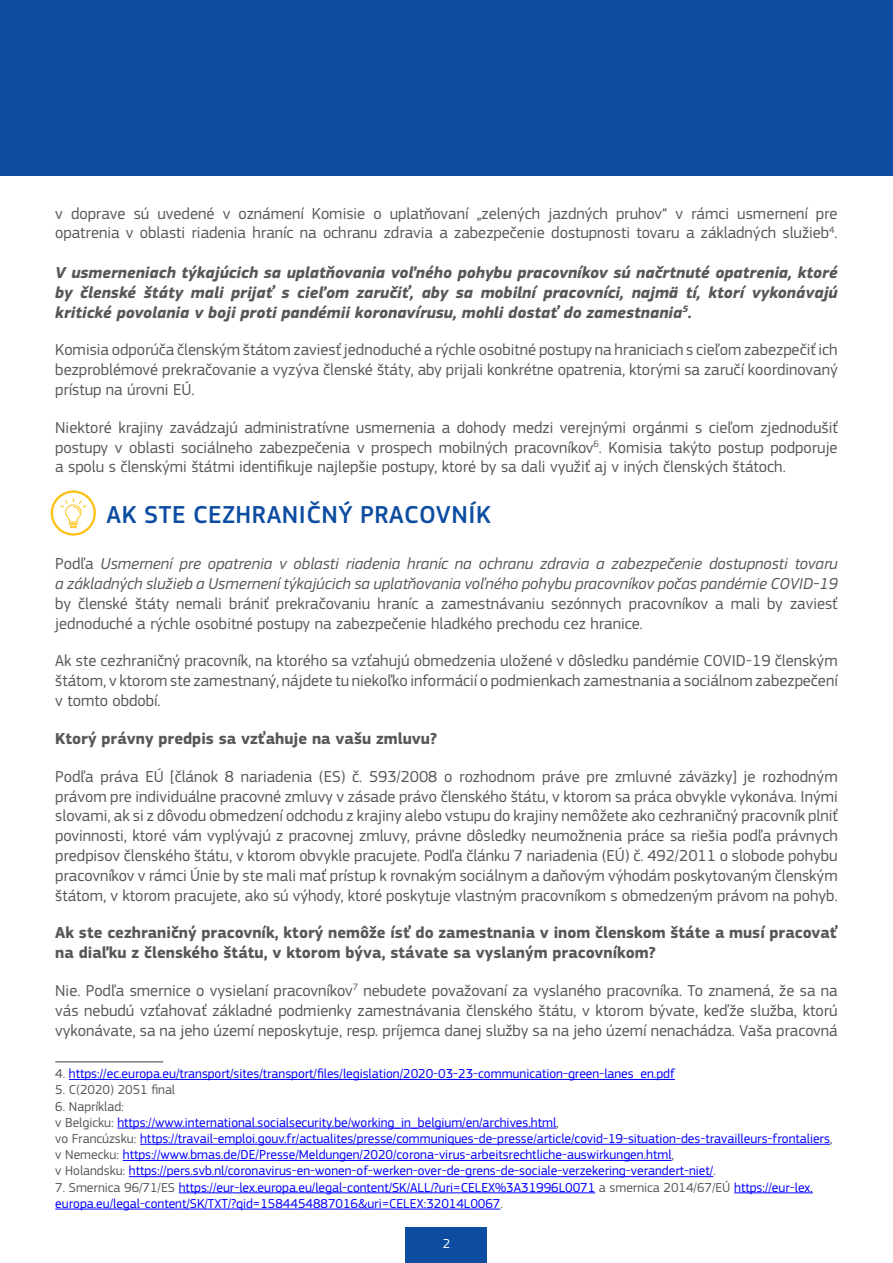
<style>
.page{position:relative;width:893px;height:1263px;background:#fff}
.page>*{position:absolute;margin:0;border:0;box-sizing:border-box;transform-origin:0 0}
.TITLE_H1{font:500 25.5px "EC Square Sans Pro";letter-spacing:.02em;color:#0d4da1}
.Normal__Web{font:16.5px/19.8px "EC Square Sans Pro";color:#57585a;text-align:justify}
.Normal__Web-2{font:italic 16.5px/19.8px "EC Square Sans Pro";color:#57585a;text-align:justify}
.Normal__Web-3{font:italic 700 16.5px/19.8px "EC Square Sans Pro";color:#57585a;text-align:justify}
.Normal__Web-4{font:700 16.5px/19.8px "EC Square Sans Pro";color:#57585a}
.Footnote_text{font:13.5px/16.2px "EC Square Sans Pro";color:#00f}
.Footnote_text-2{font:13.5px "EC Square Sans Pro";color:#57585a}
.t1{font:13.5px "EC Square Sans Pro";color:#fff}
.s1{font-style:normal}
.s2{color:#57585a}
</style>
<div class="page">
<div style="left:406px;top:1228px;width:81px;height:35px;background:#0d4da1"></div>
<div style="left:0;top:0;width:893px;height:176px;background:#0d4da1"></div>
<hr style="left:55px;top:1061px;width:108px;height:1px;background:#3e3e3f">
<hr style="left:69px;top:1079px;width:606px;height:1px;background:#00f">
<hr style="left:117px;top:1128px;width:439px;height:1px;background:#00f">
<hr style="left:140px;top:1144px;width:690px;height:1px;background:#00f">
<hr style="left:123px;top:1160px;width:549px;height:1px;background:#00f">
<hr style="left:129px;top:1176px;width:584px;height:1px;background:#00f">
<hr style="left:179px;top:1192px;width:416px;height:1px;background:#00f">
<hr style="left:734px;top:1192px;width:79px;height:1px;background:#00f">
<hr style="left:55px;top:1209px;width:445px;height:1px;background:#00f">
<div style="left:51px;top:490px;width:45px;height:46px;border:2px solid #fdc011;border-radius:50%"></div>
<svg style="left:60px;top:498px;width:27px;height:30px"></svg>
<p class="Normal__Web" style="left:55px;top:203px;width:784px">v doprave sú uvedené v oznámení Komisie o uplatňovaní „zelených jazdných pruhov“ v rámci usmernení pre opatrenia v oblasti riadenia hraníc na ochranu zdravia a zabezpečenie dostupnosti tovaru a základných služieb<sup>4</sup>.</p>
<p class="Normal__Web-3" style="left:55px;top:263px;width:784px">V usmerneniach týkajúcich sa uplatňovania voľného pohybu pracovníkov sú načrtnuté opatrenia, ktoré by členské štáty mali prijať s cieľom zaručiť, aby sa mobilní pracovníci, najmä tí, ktorí vykonávajú kritické povolania v boji proti pandémii koronavírusu, mohli dostať do zamestnania<sup>5</sup>.</p>
<p class="Normal__Web" style="left:55px;top:340px;width:784px">Komisia odporúča členským štátom zaviesť jednoduché a rýchle osobitné postupy na hraniciach s cieľom zabezpečiť ich bezproblémové prekračovanie a vyzýva členské štáty, aby prijali konkrétne opatrenia, ktorými sa zaručí koordinovaný prístup na úrovni EÚ.</p>
<p class="Normal__Web" style="left:55px;top:418px;width:784px">Niektoré krajiny zavádzajú administratívne usmernenia a dohody medzi verejnými orgánmi s cieľom zjednodušiť postupy v oblasti sociálneho zabezpečenia v prospech mobilných pracovníkov<sup>6</sup>. Komisia takýto postup podporuje a spolu s členskými štátmi identifikuje najlepšie postupy, ktoré by sa dali využiť aj v iných členských štátoch.</p>
<p class="TITLE_H1" style="left:107px;top:500px;width:386px">AK STE CEZHRANIČNÝ PRACOVNÍK</p>
<p class="Normal__Web-2" style="left:55px;top:554px;width:784px"><span class="s1">Podľa</span> Usmernení pre opatrenia v oblasti riadenia hraníc na ochranu zdravia a zabezpečenie dostupnosti tovaru a základných služieb a Usmernení týkajúcich sa uplatňovania voľného pohybu pracovníkov počas pandémie COVID-19 <span class="s1">by členské štáty nemali brániť prekračovaniu hraníc a zamestnávaniu sezónnych pracovníkov a mali by zaviesť jednoduché a rýchle osobitné postupy na zabezpečenie hladkého prechodu cez hranice.</span></p>
<p class="Normal__Web" style="left:55px;top:651px;width:784px">Ak ste cezhraničný pracovník, na ktorého sa vzťahujú obmedzenia uložené v dôsledku pandémie COVID-19 členským štátom, v ktorom ste zamestnaný, nájdete tu niekoľko informácií o podmienkach zamestnania a sociálnom zabezpečení v tomto období.</p>
<p class="Normal__Web-4" style="left:55px;top:729px;width:383px">Ktorý právny predpis sa vzťahuje na vašu zmluvu?</p>
<p class="Normal__Web" style="left:55px;top:766px;width:784px">Podľa práva EÚ [článok 8 nariadenia (ES) č. 593/2008 o rozhodnom práve pre zmluvné záväzky] je rozhodným právom pre individuálne pracovné zmluvy v zásade právo členského štátu, v ktorom sa práca obvykle vykonáva. Inými slovami, ak si z dôvodu obmedzení odchodu z krajiny alebo vstupu do krajiny nemôžete ako cezhraničný pracovník plniť povinnosti, ktoré vám vyplývajú z pracovnej zmluvy, právne dôsledky neumožnenia práce sa riešia podľa právnych predpisov členského štátu, v ktorom obvykle pracujete. Podľa článku 7 nariadenia (EÚ) č. 492/2011 o slobode pohybu pracovníkov v rámci Únie by ste mali mať prístup k rovnakým sociálnym a daňovým výhodám poskytovaným členským štátom, v ktorom pracujete, ako sú výhody, ktoré poskytuje vlastným pracovníkom s obmedzeným právom na pohyb.</p>
<p class="Normal__Web-4" style="left:55px;top:923px;width:784px">Ak ste cezhraničný pracovník, ktorý nemôže ísť do zamestnania v inom členskom štáte a musí pracovať na diaľku z členského štátu, v ktorom býva, stávate sa vyslaným pracovníkom?</p>
<p class="Normal__Web" style="left:55px;top:981px;width:784px">Nie. Podľa smernice o vysielaní pracovníkov<sup>7</sup> nebudete považovaní za vyslaného pracovníka. To znamená, že sa na vás nebudú vzťahovať základné podmienky zamestnávania členského štátu, v ktorom bývate, keďže služba, ktorú vykonávate, sa na jeho území neposkytuje, resp. príjemca danej služby sa na jeho území nenachádza. Vaša pracovná</p>
<p class="Footnote_text" style="left:55px;top:1065px;width:621px"><span class="s2">4.</span> https://ec.europa.eu/transport/sites/transport/files/legislation/2020-03-23-communication-green-lanes_en.pdf</p>
<p class="Footnote_text-2" style="left:55px;top:1082px;width:121px">5. C(2020) 2051 final</p>
<p class="Footnote_text-2" style="left:55px;top:1098px;width:70px">6. Napríklad:</p>
<p class="Footnote_text" style="left:55px;top:1114px;width:505px"><span class="s2">v Belgicku:</span> https://www.international.socialsecurity.be/working_in_belgium/en/archives.html<span class="s2">,</span></p>
<p class="Footnote_text" style="left:55px;top:1130px;width:779px"><span class="s2">vo Francúzsku:</span> https://travail-emploi.gouv.fr/actualites/presse/communiques-de-presse/article/covid-19-situation-des-travailleurs-frontaliers<span class="s2">,</span></p>
<p class="Footnote_text" style="left:55px;top:1146px;width:620px"><span class="s2">v Nemecku:</span> https://www.bmas.de/DE/Presse/Meldungen/2020/corona-virus-arbeitsrechtliche-auswirkungen.html<span class="s2">,</span></p>
<p class="Footnote_text" style="left:55px;top:1163px;width:662px"><span class="s2">v Holandsku:</span> https://pers.svb.nl/coronavirus-en-wonen-of-werken-over-de-grens-de-sociale-verzekering-verandert-niet/<span class="s2">.</span></p>
<p class="Footnote_text" style="left:55px;top:1179px;width:759px"><span class="s2">7. Smernica 96/71/ES</span> https://eur-lex.europa.eu/legal-content/SK/ALL/?uri=CELEX%3A31996L0071 <span class="s2">a smernica 2014/67/EÚ</span> https://eur-lex. europa.eu/legal-content/SK/TXT/?qid=1584454887016&amp;uri=CELEX:32014L0067<span class="s2">.</span></p>
<p class="t1" style="left:443px;top:1235px;width:9px">2</p>
</div>
